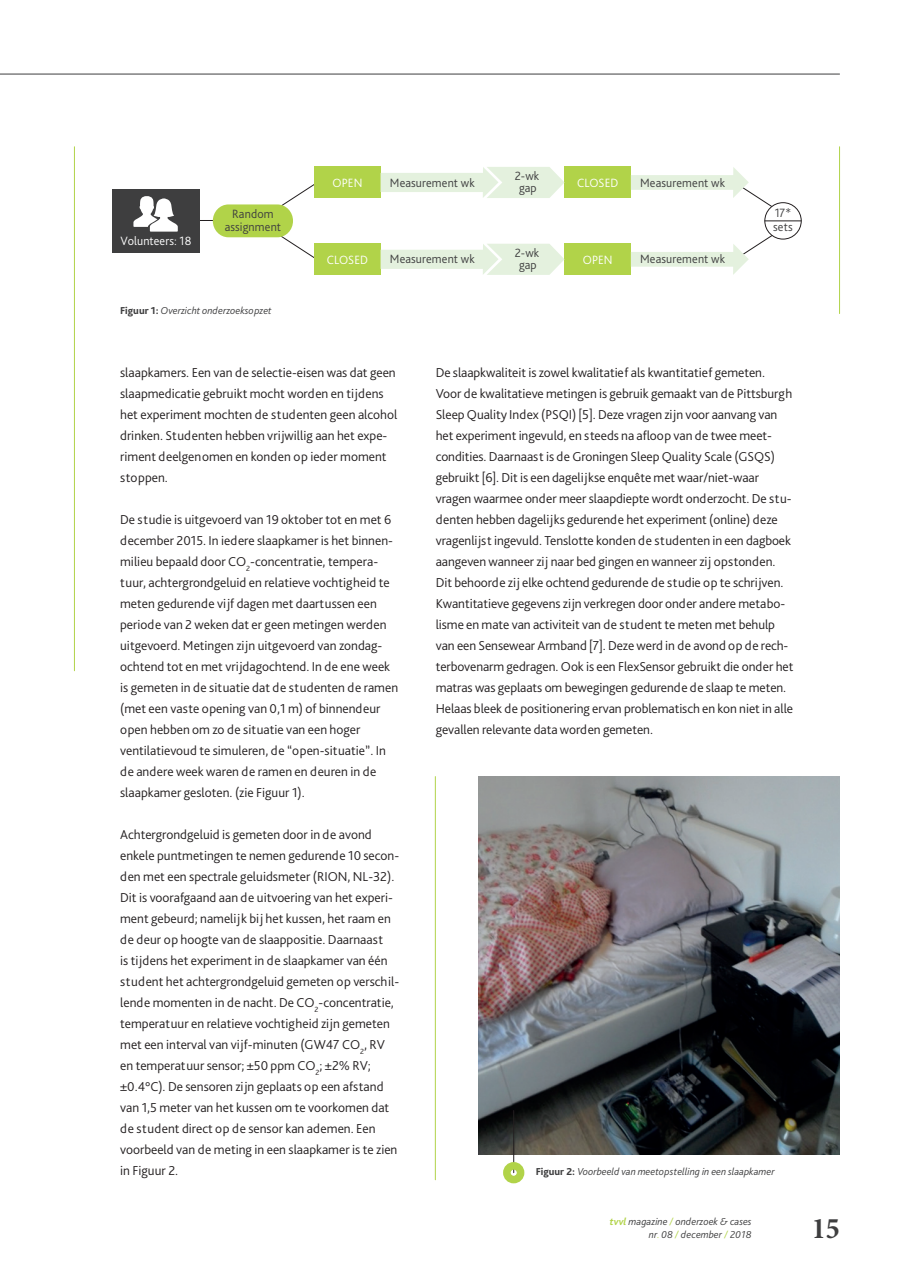
<style>
.page{position:relative;width:914px;height:1284px;background:#fff}
.page>*{position:absolute;margin:0;border:0;box-sizing:border-box;transform-origin:0 0}
.t1{font:700 condensed 30px "Minion Pro";color:#3e3e3f}
.t2{font:300 13.5px/21px "Bliss Pro";color:#231f20}
.t3{font:300 12.6px/12.6px "Bliss Pro";letter-spacing:.015em;color:#3e3e3f;text-align:center}
.t4{font:300 12.6px "Bliss Pro";color:#fff}
.t5{font:italic 300 10.5px/13.5px "Bliss Pro";color:#3e3e3f;text-align:right}
.s1{font-weight:800;font-style:normal}
.s2{font-weight:700;color:#b1d349}
.s3{color:#b1d349}
</style>
<div class="page">
<hr style="left:0;top:74px;width:839px;height:1px;background:#3e3e3f">
<hr style="left:187px;top:220px;width:65px;height:1px;background:#231f20">
<svg style="left:260px;top:184px;width:57px;height:74px"></svg>
<div style="left:564px;top:244px;width:66px;height:31px;background:#b1d349"></div>
<div style="left:314px;top:244px;width:66px;height:31px;background:#b1d349"></div>
<div style="left:564px;top:167px;width:66px;height:31px;background:#b1d349"></div>
<div style="left:314px;top:167px;width:66px;height:31px;background:#b1d349"></div>
<div style="left:112px;top:189px;width:88px;height:63px;background:#3e3e3f"></div>
<svg style="left:380px;top:244px;width:184px;height:31px"></svg>
<svg style="left:380px;top:167px;width:184px;height:31px"></svg>
<svg style="left:630px;top:167px;width:161px;height:108px"></svg>
<div style="left:213px;top:204px;width:80px;height:33px;background:#b1d349;border-radius:16px"></div>
<div style="left:764px;top:203px;width:37px;height:36px;background:#fff;border-radius:50%"></div>
<div style="left:764px;top:202px;width:37px;height:37px;border:1px solid #231f20;border-radius:50%"></div>
<hr style="left:764px;top:220px;width:37px;height:1px;background:#231f20">
<svg style="left:133px;top:196px;width:45px;height:35px"></svg>
<img style="left:478px;top:776px;width:361px;height:378px">
<hr style="left:435px;top:776px;width:1px;height:403px;background:#b1d349">
<hr style="left:74px;top:147px;width:1px;height:523px;background:#b1d349">
<hr style="left:839px;top:147px;width:1px;height:166px;background:#b1d349">
<hr style="left:513px;top:1110px;width:1px;height:62px;background:#231f20">
<div style="left:503px;top:1161px;width:21px;height:22px;border:8px solid #b1d349;border-radius:50%"></div>
<p class="t4" style="left:332px;top:175px;width:31px">OPEN</p>
<p class="t3" style="left:515px;top:169px;width:26px">2-wk gap</p>
<p class="t3" style="left:390px;top:176px;width:87px">Measurement wk</p>
<p class="t3" style="left:640px;top:176px;width:87px">Measurement wk</p>
<p class="t4" style="left:577px;top:175px;width:43px">CLOSED</p>
<p class="t4" style="left:121px;top:233px;width:72px">Volunteers: 18</p>
<p class="t3" style="left:225px;top:207px;width:58px">Random assignment</p>
<p class="t3" style="left:773px;top:205px;width:21px;line-height:14.1px;text-align:left">17* sets</p>
<p class="t3" style="left:515px;top:246px;width:26px">2-wk gap</p>
<p class="t3" style="left:390px;top:252px;width:87px">Measurement wk</p>
<p class="t3" style="left:640px;top:252px;width:87px">Measurement wk</p>
<p class="t4" style="left:327px;top:252px;width:43px">CLOSED</p>
<p class="t4" style="left:582px;top:252px;width:31px">OPEN</p>
<p class="t5" style="left:120px;top:303px;width:153px"><span class="s1">Figuur 1:</span> Overzicht onderzoeksopzet</p>
<p class="t2" style="left:120px;top:362px;width:279px">slaapkamers. Een van de selectie-eisen was dat geen slaapmedicatie gebruikt mocht worden en tijdens het experiment mochten de studenten geen alcohol drinken. Studenten hebben vrijwillig aan het expe&shy;riment deelgenomen en konden op ieder moment stoppen.</p>
<p class="t2" style="left:120px;top:509px;width:279px">De studie is uitgevoerd van 19 oktober tot en met 6 december 2015. In iedere slaapkamer is het binnen&shy;milieu bepaald door CO<sub>2</sub>-concentratie, tempera&shy;tuur, achtergrondgeluid en relatieve vochtigheid te meten gedurende vijf dagen met daartussen een periode van 2 weken dat er geen metingen werden uitgevoerd. Metingen zijn uitgevoerd van zondag&shy;ochtend tot en met vrijdagochtend. In de ene week is gemeten in de situatie dat de studenten de ramen (met een vaste opening van 0,1 m) of binnendeur open hebben om zo de situatie van een hoger ventilatievoud te simuleren, de “open-situatie”. In de andere week waren de ramen en deuren in de slaapkamer gesloten. (zie Figuur 1).</p>
<p class="t2" style="left:120px;top:824px;width:280px">Achtergrondgeluid is gemeten door in de avond enkele puntmetingen te nemen gedurende 10 secon&shy;den met een spectrale geluidsmeter (RION, NL-32).<br>Dit is voorafgaand aan de uitvoering van het experi&shy;ment gebeurd; namelijk bij het kussen, het raam en de deur op hoogte van de slaappositie. Daarnaast<br>is tijdens het experiment in de slaapkamer van één student het achtergrondgeluid gemeten op verschil&shy;lende momenten in de nacht. De CO<sub>2</sub>-concentratie, temperatuur en relatieve vochtigheid zijn gemeten met een interval van vijf-minuten (GW47 CO<sub>2</sub>, RV en temperatuur sensor; ±50 ppm CO<sub>2</sub>; ±2% RV; ±0.4°C). De sensoren zijn geplaats op een afstand van 1,5 meter van het kussen om te voorkomen dat de student direct op de sensor kan ademen. Een voorbeeld van de meting in een slaapkamer is te zien in Figuur 2.</p>
<p class="t2" style="left:435px;top:361px;width:359px">De slaapkwaliteit is zowel kwalitatief als kwantitatief gemeten.<br>Voor de kwalitatieve metingen is gebruik gemaakt van de Pittsburgh Sleep Quality Index (PSQI) [5]. Deze vragen zijn voor aanvang van het experiment ingevuld, en steeds na afloop van de twee meet&shy;condities. Daarnaast is de Groningen Sleep Quality Scale (GSQS) gebruikt [6]. Dit is een dagelijkse enquête met waar/niet-waar vragen waarmee onder meer slaapdiepte wordt onderzocht. De stu&shy;denten hebben dagelijks gedurende het experiment (online) deze vragenlijst ingevuld. Tenslotte konden de studenten in een dagboek aangeven wanneer zij naar bed gingen en wanneer zij opstonden.<br>Dit behoorde zij elke ochtend gedurende de studie op te schrijven.<br>Kwantitatieve gegevens zijn verkregen door onder andere metabo&shy;lisme en mate van activiteit van de student te meten met behulp van een Sensewear Armband [7]. Deze werd in de avond op de rech&shy;terbovenarm gedragen. Ook is een FlexSensor gebruikt die onder het matras was geplaats om bewegingen gedurende de slaap te meten.<br>Helaas bleek de positionering ervan problematisch en kon niet in alle gevallen relevante data worden gemeten.</p>
<p class="t5" style="left:535px;top:1164px;width:240px"><span class="s1">Figuur 2:</span> Voorbeeld van meetopstelling in een slaapkamer</p>
<p class="t5" style="left:610px;top:1214px;width:143px"><span class="s2">tvvl</span> magazine <span class="s3">/</span> onderzoek &amp; cases nr<span class="s3">.</span> 08 <span class="s3">/</span> december <span class="s3">/</span> 2018</p>
<h1 class="t1" style="left:811px;top:1208px;width:29px">15</h1>
</div>
